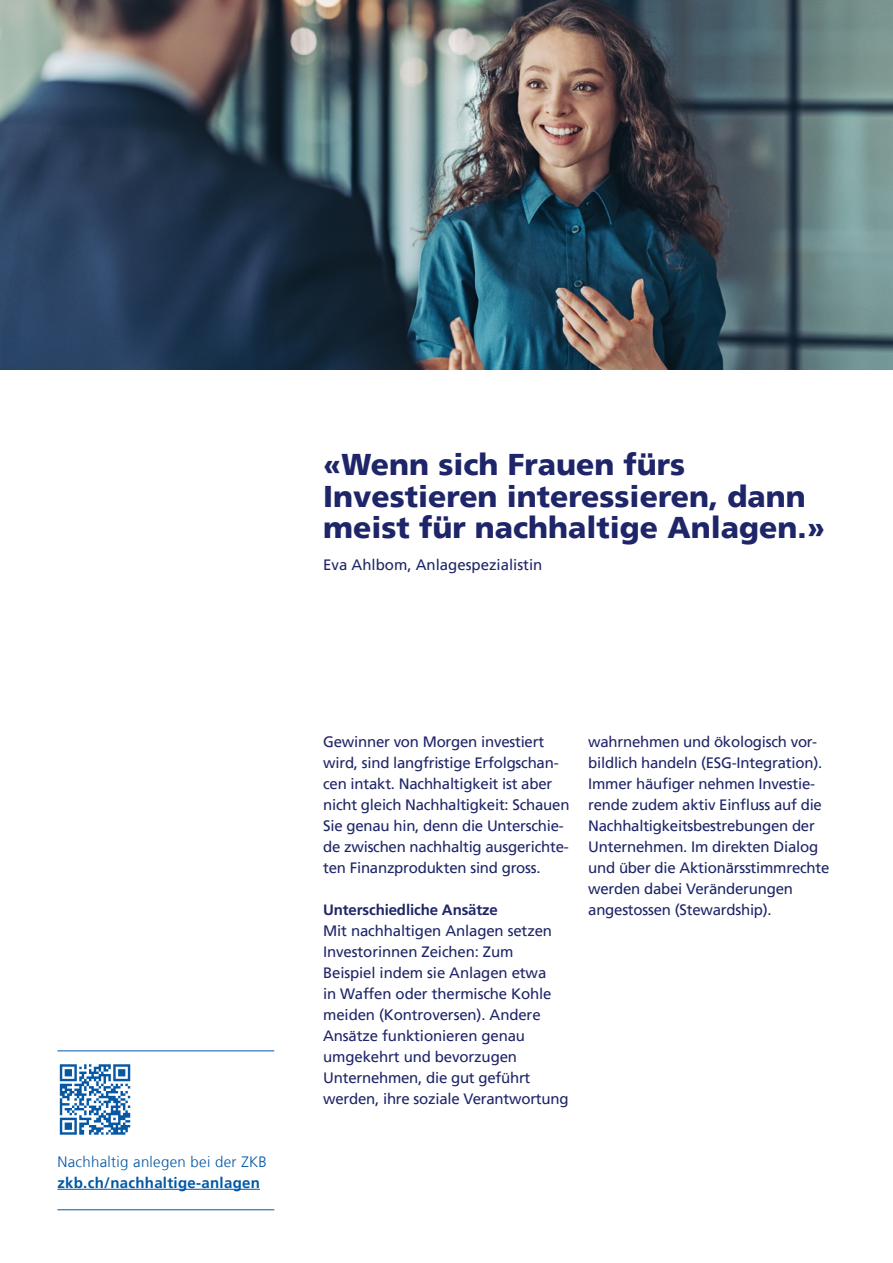
<style>
.page{position:relative;width:893px;height:1263px;background:#fff}
.page>*{position:absolute;margin:0;border:0;box-sizing:border-box;transform-origin:0 0}
.t1{font:900 30px/31.5px "Frutigerfor ZKB";color:#1e2568}
.t2{font:15px/21px "Frutigerfor ZKB";letter-spacing:-.015em;color:#1e2568}
.t3{font:300 15px "Frutiger For ZKB";letter-spacing:.02em;color:#0057a5}
.t4{font:700 15px "Frutiger For ZKB";letter-spacing:.02em;color:#0057a5}
.t5{font:700 15px "Frutiger For ZKB";letter-spacing:-.01em;color:#1e2568}
</style>
<div class="page">
<img style="left:0;top:0;width:893px;height:369px">
<hr style="left:57px;top:1050px;width:217px;height:1px;background:#0057a5">
<hr style="left:57px;top:1209px;width:217px;height:1px;background:#0057a5">
<hr style="left:57px;top:1189px;width:203px;height:1px;background:#0057a5">
<svg style="left:59px;top:1064px;width:72px;height:71px"></svg>
<svg style="left:60px;top:1064px;width:70px;height:71px"></svg>
<h1 class="t1" style="left:323px;top:449px;width:503px">«Wenn sich Frauen fürs<br>Investieren interessieren, dann meist für nachhaltige Anlagen.»</h1>
<p class="t2" style="left:323px;top:554px;width:221px">Eva Ahlbom, Anlagespezialistin</p>
<p class="t3" style="left:57px;top:1153px;width:211px">Nachhaltig anlegen bei der ZKB</p>
<p class="t4" style="left:57px;top:1174px;width:204px">zkb.ch/nachhaltige-anlagen</p>
<p class="t2" style="left:323px;top:731px;width:248px">Gewinner von Morgen investiert wird, sind langfristige Erfolgschan&shy;cen intakt. Nachhaltigkeit ist aber nicht gleich Nachhaltigkeit: Schauen Sie genau hin, denn die Unterschie&shy;de zwischen nachhaltig ausgerichte&shy;ten Finanzprodukten sind gross.</p>
<p class="t5" style="left:323px;top:901px;width:176px">Unterschiedliche Ansätze</p>
<p class="t2" style="left:323px;top:920px;width:247px">Mit nachhaltigen Anlagen setzen<br>Investorinnen Zeichen: Zum<br>Beispiel indem sie Anlagen etwa<br>in Waffen oder thermische Kohle meiden (Kontroversen). Andere<br>Ansätze funktionieren genau umgekehrt und bevorzugen<br>Unternehmen, die gut geführt werden, ihre soziale Verantwortung</p>
<p class="t2" style="left:588px;top:731px;width:243px">wahrnehmen und ökologisch vor&shy;bildlich handeln (ESG-Integration).<br>Immer häufiger nehmen Investie&shy;rende zudem aktiv Einfluss auf die Nachhaltigkeitsbestrebungen der Unternehmen. Im direkten Dialog und über die Aktionärsstimmrechte werden dabei Veränderungen angestossen (Stewardship).</p>
</div>
